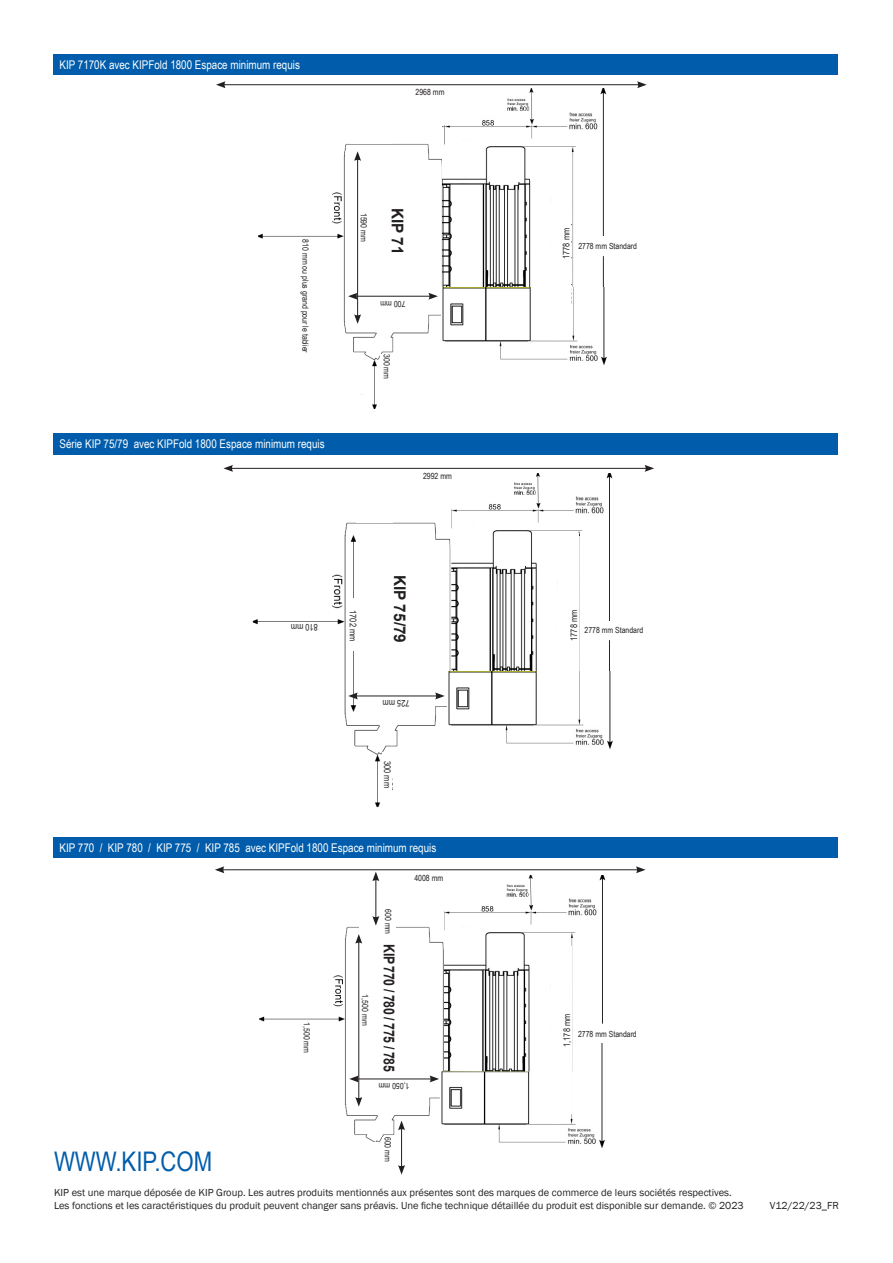
<style>
.page{position:relative;width:893px;height:1263px;background:#fff}
.page>*{position:absolute;margin:0;border:0;box-sizing:border-box;transform-origin:0 0}
.Arial_Paragraphs{font:27px "Arial Narrow";color:#015dab}
.t1{font:700 16.2px "Arial";color:#231f20;scale:.95 1}
.t2{font:700 15px "Arial";letter-spacing:-.03em;color:#231f20;scale:.82 1}
.Arial_Specs{font:12px "Arial Narrow";color:#fff}
.Arial_Paragraphs-2{font:10.5px "Franklin Gothic";color:#231f20}
.Back_Cover_Legal{font:10.5px "Franklin Gothic";color:#231f20}
.t3{font:9.15px "Arial Narrow";color:#231f20}
.t4{font:8.55px "Arial Narrow";color:#231f20}
.t5{font:8.4px "Arial Narrow";color:#231f20}
</style>
<div class="page">
<div style="left:53px;top:54px;width:785px;height:21px;background:#015dab"></div>
<img style="left:259px;top:144px;width:183px;height:264px">
<div style="left:381px;top:354px;width:12px;height:44px;background:#fff"></div>
<hr style="left:357px;top:158px;width:1px;height:159px;background:#231f20">
<svg style="left:354px;top:314px;width:7px;height:10px"></svg>
<svg style="left:354px;top:151px;width:7px;height:10px"></svg>
<hr style="left:355px;top:296px;width:76px;height:1px;background:#231f20">
<svg style="left:428px;top:293px;width:10px;height:7px"></svg>
<svg style="left:348px;top:293px;width:10px;height:7px"></svg>
<div style="left:302px;top:239px;width:21px;height:152px;background:#fff"></div>
<div style="left:353px;top:371px;width:18px;height:23px;background:#fff"></div>
<img style="left:443px;top:88px;width:164px;height:200px">
<div style="left:53px;top:433px;width:785px;height:22px;background:#015dab"></div>
<img style="left:451px;top:473px;width:162px;height:199px">
<img style="left:254px;top:522px;width:195px;height:283px">
<div style="left:252px;top:500px;width:199px;height:307px;border:1px solid #fff"></div>
<div style="left:381px;top:525px;width:38px;height:168px;background:#fff"></div>
<div style="left:347px;top:597px;width:12px;height:57px;background:#fff"></div>
<img style="left:348px;top:535px;width:12px;height:62px">
<img style="left:348px;top:652px;width:12px;height:60px">
<div style="left:382px;top:752px;width:10px;height:44px;background:#fff"></div>
<hr style="left:355px;top:695px;width:82px;height:1px;background:#231f20">
<svg style="left:435px;top:692px;width:10px;height:7px"></svg>
<svg style="left:348px;top:692px;width:10px;height:7px"></svg>
<div style="left:356px;top:767px;width:18px;height:29px;background:#fff"></div>
<div style="left:356px;top:500px;width:37px;height:23px;background:#fff"></div>
<div style="left:300px;top:626px;width:18px;height:164px;background:#fff"></div>
<div style="left:53px;top:837px;width:785px;height:21px;background:#015dab"></div>
<svg style="left:226px;top:85px;width:411px;height:1px"></svg>
<hr style="left:223px;top:84px;width:416px;height:1px;background:#231f20">
<svg style="left:216px;top:81px;width:10px;height:7px"></svg>
<svg style="left:637px;top:81px;width:10px;height:7px"></svg>
<svg style="left:233px;top:467px;width:408px;height:1px"></svg>
<hr style="left:231px;top:468px;width:416px;height:1px;background:#231f20">
<svg style="left:223px;top:465px;width:10px;height:7px"></svg>
<svg style="left:645px;top:465px;width:9px;height:7px"></svg>
<div style="left:576px;top:236px;width:63px;height:19px;background:#fff"></div>
<div style="left:583px;top:620px;width:62px;height:19px;background:#fff"></div>
<div style="left:448px;top:672px;width:167px;height:117px;background:#fff"></div>
<img style="left:448px;top:672px;width:165px;height:77px">
<div style="left:569px;top:533px;width:9px;height:184px;background:#fff"></div>
<div style="left:441px;top:288px;width:168px;height:117px;background:#fff"></div>
<img style="left:442px;top:288px;width:165px;height:77px">
<div style="left:562px;top:151px;width:9px;height:184px;background:#fff"></div>
<div style="left:378px;top:166px;width:39px;height:117px;background:#fff"></div>
<img style="left:443px;top:875px;width:163px;height:168px">
<img style="left:259px;top:926px;width:184px;height:238px">
<div style="left:380px;top:909px;width:16px;height:59px;background:#fff"></div>
<div style="left:382px;top:1137px;width:12px;height:43px;background:#fff"></div>
<hr style="left:358px;top:941px;width:1px;height:158px;background:#231f20">
<svg style="left:355px;top:1097px;width:7px;height:9px"></svg>
<svg style="left:355px;top:934px;width:7px;height:10px"></svg>
<hr style="left:356px;top:1078px;width:76px;height:1px;background:#231f20">
<svg style="left:349px;top:1075px;width:10px;height:7px"></svg>
<div style="left:304px;top:1022px;width:20px;height:151px;background:#fff"></div>
<div style="left:351px;top:1142px;width:28px;height:31px;background:#fff"></div>
<div style="left:360px;top:906px;width:21px;height:21px;background:#fff"></div>
<div style="left:372px;top:940px;width:35px;height:136px;background:#fff"></div>
<svg style="left:430px;top:1043px;width:13px;height:121px"></svg>
<img style="left:440px;top:1043px;width:165px;height:108px">
<div style="left:562px;top:946px;width:9px;height:168px;background:#fff"></div>
<div style="left:576px;top:1024px;width:63px;height:19px;background:#fff"></div>
<div style="left:313px;top:873px;width:28px;height:54px;background:#fff"></div>
<svg style="left:224px;top:866px;width:408px;height:8px"></svg>
<hr style="left:222px;top:869px;width:416px;height:1px;background:#231f20">
<svg style="left:215px;top:866px;width:9px;height:7px"></svg>
<svg style="left:636px;top:866px;width:10px;height:7px"></svg>
<hr style="left:401px;top:1128px;width:1px;height:39px;background:#231f20">
<svg style="left:398px;top:1165px;width:7px;height:10px"></svg>
<svg style="left:398px;top:1121px;width:7px;height:9px"></svg>
<hr style="left:375px;top:879px;width:1px;height:39px;background:#231f20">
<svg style="left:372px;top:916px;width:7px;height:10px"></svg>
<svg style="left:372px;top:872px;width:7px;height:9px"></svg>
<p class="Arial_Specs" style="left:59px;top:56px;width:242px">KIP 7170K avec KIPFold 1800 Espace minimum requis</p>
<p class="t4" style="left:415px;top:86px;width:30px">2968 mm</p>
<p class="t4" style="left:312px;top:239px;width:115px;rotate:90deg">810 mm ou plus grand pour le tablier</p>
<p class="Arial_Specs" style="left:59px;top:435px;width:267px">Série KIP 75/79 avec KIPFold 1800 Espace minimum requis</p>
<p class="t4" style="left:370px;top:213px;width:30px;rotate:90deg">1590 mm</p>
<p class="t1" style="left:409px;top:208px;width:51px;rotate:90deg">KIP 71</p>
<p class="t4" style="left:405px;top:310px;width:27px;rotate:-180deg">700 mm</p>
<p class="t4" style="left:393px;top:354px;width:27px;rotate:90deg">300 mm</p>
<p class="t4" style="left:423px;top:470px;width:30px">2992 mm</p>
<p class="t3" style="left:560px;top:259px;width:33px;rotate:-90deg">1778 mm</p>
<p class="t5" style="left:578px;top:240px;width:60px">2778 mm Standard</p>
<p class="t3" style="left:318px;top:634px;width:28px;rotate:-180deg">810 mm</p>
<p class="t3" style="left:360px;top:610px;width:33px;rotate:90deg">1702 mm</p>
<p class="t1" style="left:411px;top:575px;width:73px;rotate:90deg">KIP 75/79</p>
<p class="t3" style="left:410px;top:710px;width:28px;rotate:-180deg">725 mm</p>
<p class="t3" style="left:394px;top:761px;width:28px;rotate:90deg">300 mm</p>
<p class="Arial_Specs" style="left:59px;top:839px;width:378px">KIP 770 / KIP 780 / KIP 775 / KIP 785 avec KIPFold 1800 Espace minimum requis</p>
<p class="t4" style="left:313px;top:1022px;width:32px;rotate:90deg">1,500 mm</p>
<p class="t4" style="left:414px;top:871px;width:30px">4008 mm</p>
<p class="t4" style="left:371px;top:994px;width:32px;rotate:90deg">1,500 mm</p>
<p class="t4" style="left:394px;top:909px;width:27px;rotate:90deg">600 mm</p>
<p class="t2" style="left:400px;top:944px;width:157px;rotate:90deg">KIP 770 / 780 / 775 / 785</p>
<p class="t4" style="left:410px;top:1092px;width:32px;rotate:-180deg">1,050 mm</p>
<p class="t3" style="left:567px;top:641px;width:33px;rotate:-90deg">1778 mm</p>
<p class="t5" style="left:585px;top:624px;width:60px">2778 mm Standard</p>
<p class="t3" style="left:560px;top:1047px;width:35px;rotate:-90deg">1,178 mm</p>
<p class="t5" style="left:578px;top:1028px;width:60px">2778 mm Standard</p>
<p class="t4" style="left:394px;top:1137px;width:27px;rotate:90deg">600 mm</p>
<p class="Arial_Paragraphs" style="left:54px;top:1142px;width:160px">WWW.KIP.COM</p>
<p class="Arial_Paragraphs-2" style="left:54px;top:1186px;width:679px">KIP est une marque déposée de KIP Group. Les autres produits mentionnés aux présentes sont des marques de commerce de leurs sociétés respectives.</p>
<p class="Arial_Paragraphs-2" style="left:54px;top:1199px;width:691px">Les fonctions et les caractéristiques du produit peuvent changer sans préavis. Une fiche technique détaillée du produit est disponible sur demande. © 2023</p>
<p class="Back_Cover_Legal" style="left:770px;top:1199px;width:71px">V12/22/23_FR</p>
</div>
